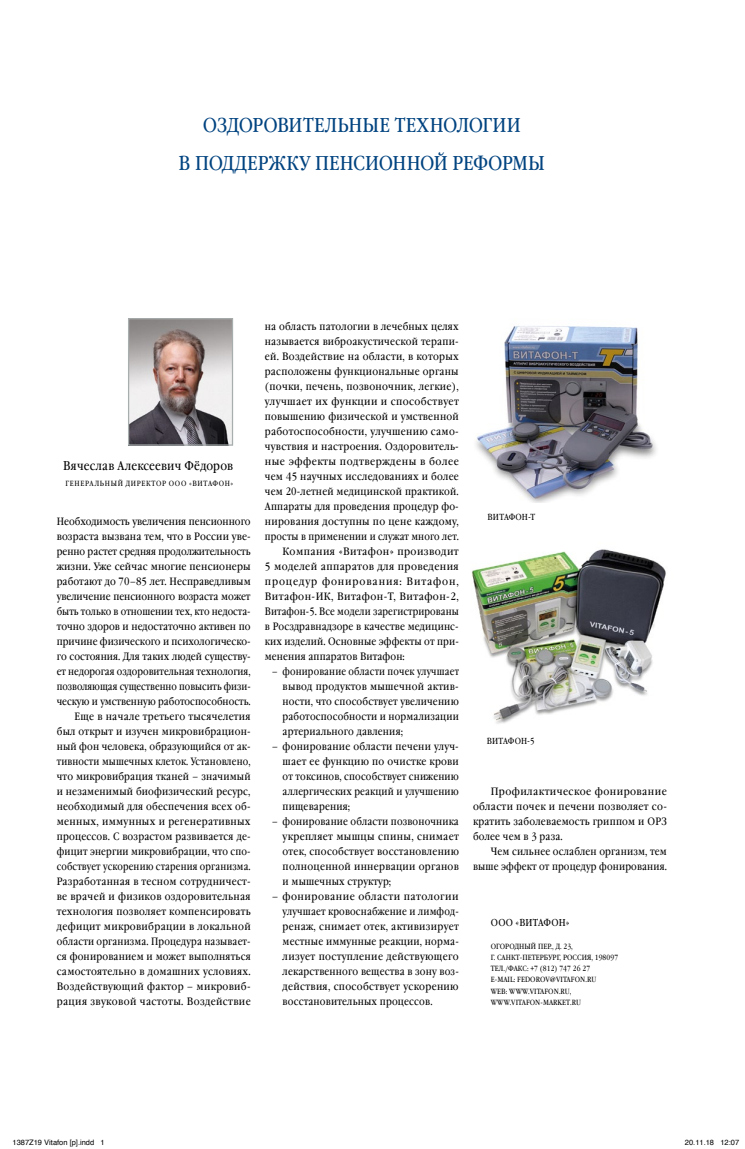
<style>
.page{position:relative;width:745px;height:1149px;background:#fff}
.page>*{position:absolute;margin:0;border:0;box-sizing:border-box;transform-origin:0 0}
.t1{font:20px "Garamond Narrow Book FS";letter-spacing:.12em;color:#004380}
.t2{font:12.5px "Garamond Narrow Book FS";letter-spacing:.01em;color:#000}
.t3{font:10.62px/15px "Garamond Narrow Book FS";letter-spacing:.015em;color:#000;text-align:right}
.t4{font:10.62px/15px "Garamond Narrow Book FS";letter-spacing:.015em;color:#000;text-align:justify;scale:1.05 1}
.t5{font:10.62px/15px "Garamond Narrow Book FS";letter-spacing:.015em;color:#000;text-align:justify;scale:.96 1}
.t6{font:10.62px "Garamond Narrow Book FS";letter-spacing:.035em;color:#000;scale:1.05 1}
.t7{font:10.62px "Garamond Narrow Book FS";letter-spacing:.035em;color:#000;scale:1.04 1}
.t8{font:10.62px "Garamond Narrow Book FS";letter-spacing:.04em;color:#000;scale:1.05 1}
.t9{font:10.62px "Garamond Narrow Book FS";letter-spacing:.075em;color:#000;scale:1.05 1}
.t10{font:10px "Garamond Narrow Book FS";color:#000}
.t11{font:8.75px "Garamond Book Narrow C";letter-spacing:.01em;color:#000}
.t12{font:7.5px "Garamond Narrow Book FS";letter-spacing:.075em;color:#000}
.t13{font:7.5px/11.2px "Garamond Narrow Book FS";letter-spacing:.01em;color:#000}
.t14{font:7.5px "Helvetica";color:#000}
.t15{font:7.5px "Garamond Narrow Book FS";letter-spacing:.115em;color:#000}
</style>
<div class="page">
<img style="left:471px;top:549px;width:195px;height:175px">
<img style="left:476px;top:326px;width:180px;height:176px">
<img style="left:130px;top:320px;width:101px;height:124px">
<div style="left:128px;top:318px;width:105px;height:128px;border:1px solid #a8adad"></div>
<h1 class="t1" style="left:203px;top:112px;width:27px">ОЗДОРОВИТЕ</h1>
<h1 class="t1" style="left:325px;top:112px;width:182px">ЛЬНЫЕ ТЕХНОЛОГИИ</h1>
<h1 class="t1" style="left:178px;top:150px;width:13px">ВПОДДЕР</h1>
<h1 class="t1" style="left:269px;top:150px;width:61px">ЖКУ ПЕНСИОННО</h1>
<h1 class="t1" style="left:433px;top:150px;width:113px">Й РЕФОРМЫ</h1>
<p class="t2" style="left:63px;top:458px;width:171px">ВЯЧЕСЛАВ АЛЕКСЕЕВИЧ ФЁДОРОВ</p>
<p class="t12" style="left:65px;top:479px;width:6px">ГЕНЕРА</p>
<p class="t12" style="left:95px;top:479px;width:38px">ЛЬНЫЙ ДИРЕКТОР</p>
<p class="t12" style="left:169px;top:479px;width:35px">ООО «ВИТА</p>
<p class="t12" style="left:212px;top:479px;width:22px">ФОН»</p>
<p class="t3" style="left:57px;top:514px;width:195px">НЕОБХОДИМОСТЬ УВЕЛИЧЕНИЯ ПЕНСИОННОГО ВОЗРАСТА ВЫЗВАНА ТЕМ, ЧТО В РОССИИ УВЕ-РЕННО РАСТЕТ СРЕДНЯЯ ПРОДОЛЖИТЕЛЬНОСТЬ ЖИЗНИ. УЖЕ СЕЙЧАС МНОГИЕ ПЕНСИОНЕРЫ РАБОТАЮТ ДО 70–85 ЛЕТ. НЕСПРАВЕДЛИВЫМ УВЕЛИЧЕНИЕ ПЕНСИОННОГО ВОЗРАСТА МОЖЕТ БЫТЬ ТОЛЬКО В ОТНОШЕНИИ ТЕХ, КТО НЕДОСТА-ТОЧНО ЗДОРОВ И НЕДОСТАТОЧНО АКТИВЕН ПО ПРИЧИНЕ ФИЗИЧЕСКОГО И ПСИХОЛОГИЧЕСКО-ГО СОСТОЯНИЯ. ДЛЯ ТАКИХ ЛЮДЕЙ СУЩЕСТВУ-ЕТ НЕДОРОГАЯ ОЗДОРОВИТЕЛЬНАЯ ТЕХНОЛОГИЯ, ПОЗВОЛЯЮЩАЯ СУЩЕСТВЕННО ПОВЫСИТЬ ФИЗИ-ЧЕСКУЮ И УМСТВЕННУЮ РАБОТОСПОСОБНОСТЬ.<br>ЕЩЕ В НАЧАЛЕ ТРЕТЬЕГО ТЫСЯЧЕЛЕТИЯ БЫЛ ОТКРЫТ И ИЗУЧЕН МИКРОВИБРАЦИОН-НЫЙ ФОН ЧЕЛОВЕКА, ОБРАЗУЮЩИЙСЯ ОТ АК-ТИВНОСТИ МЫШЕЧНЫХ КЛЕТОК. УСТАНОВЛЕНО, ЧТО МИКРОВИБРАЦИЯ ТКАНЕЙ – ЗНАЧИМЫЙ И НЕЗАМЕНИМЫЙ БИОФИЗИЧЕСКИЙ РЕСУРС, НЕОБХОДИМЫЙ ДЛЯ ОБЕСПЕЧЕНИЯ ВСЕХ ОБ-МЕННЫХ, ИММУННЫХ И РЕГЕНЕРАТИВНЫХ ПРОЦЕССОВ. С ВОЗРАСТОМ РАЗВИВАЕТСЯ ДЕ-ФИЦИТ ЭНЕРГИИ МИКРОВИБРАЦИИ, ЧТО СПО-СОБСТВУЕТ УСКОРЕНИЮ СТАРЕНИЯ ОРГАНИЗМА.<br>РАЗРАБОТАННАЯ В ТЕСНОМ СОТРУДНИЧЕСТ-ВЕ ВРАЧЕЙ И ФИЗИКОВ ОЗДОРОВИТЕЛЬНАЯ ТЕХНОЛОГИЯ ПОЗВОЛЯЕТ КОМПЕНСИРОВАТЬ ДЕФИЦИТ МИКРОВИБРАЦИИ В ЛОКАЛЬНОЙ ОБЛАСТИ ОРГАНИЗМА. ПРОЦЕДУРА НАЗЫВАЕТ-СЯ ФОНИРОВАНИЕМ И МОЖЕТ ВЫПОЛНЯТЬСЯ САМОСТОЯТЕЛЬНО В ДОМАШНИХ УСЛОВИЯХ.<br>ВОЗДЕЙСТВУЮЩИЙ ФАКТОР – МИКРОВИБ-РАЦИЯ ЗВУКОВОЙ ЧАСТОТЫ. ВОЗДЕЙСТВИЕ</p>
<p class="t3" style="left:265px;top:319px;width:195px">НА ОБЛАСТЬ ПАТОЛОГИИ В ЛЕЧЕБНЫХ ЦЕЛЯХ</p>
<p class="t3" style="left:265px;top:334px;width:195px">НАЗЫВАЕТСЯ ВИБРОАКУСТИЧЕСКОЙ ТЕРАПИ-</p>
<p class="t3" style="left:265px;top:349px;width:195px">ЕЙ. ВОЗДЕЙСТВИЕ НА ОБЛАСТИ, В КОТОРЫХ</p>
<p class="t3" style="left:265px;top:364px;width:195px">РАСПОЛОЖЕНЫ ФУНКЦИОНАЛЬНЫЕ ОРГАНЫ</p>
<p class="t3" style="left:265px;top:379px;width:195px">(ПОЧКИ, ПЕЧЕНЬ, ПОЗВОНОЧНИК, ЛЕГКИЕ),</p>
<p class="t7" style="left:265px;top:395px;width:188px">УЛУЧШАЕТ ИХ ФУНКЦИИ И СПОСОБСТВУЕТ</p>
<p class="t3" style="left:265px;top:409px;width:195px">ПОВЫШЕНИЮ ФИЗИЧЕСКОЙ И УМСТВЕННОЙ</p>
<p class="t3" style="left:265px;top:424px;width:195px">РАБОТОСПОСОБНОСТИ, УЛУЧШЕНИЮ САМО-</p>
<p class="t3" style="left:265px;top:439px;width:195px">ЧУВСТВИЯ И НАСТРОЕНИЯ. ОЗДОРОВИТЕЛЬ-</p>
<p class="t8" style="left:265px;top:455px;width:186px">НЫЕ ЭФФЕКТЫ ПОДТВЕРЖДЕНЫ В БОЛЕЕ</p>
<p class="t3" style="left:265px;top:469px;width:195px">ЧЕМ 45 НАУЧНЫХ ИССЛЕДОВАНИЯХ И БОЛЕЕ</p>
<p class="t3" style="left:265px;top:484px;width:195px">ЧЕМ 20-ЛЕТНЕЙ МЕДИЦИНСКОЙ ПРАКТИКОЙ.</p>
<p class="t3" style="left:265px;top:499px;width:195px">АППАРАТЫ ДЛЯ ПРОВЕДЕНИЯ ПРОЦЕДУР ФО-</p>
<p class="t3" style="left:265px;top:514px;width:195px">НИРОВАНИЯ ДОСТУПНЫ ПО ЦЕНЕ КАЖДОМУ,</p>
<p class="t5" style="left:265px;top:529px;width:203px">ПРОСТЫ В ПРИМЕНЕНИИ И СЛУЖАТ МНОГО ЛЕТ.</p>
<p class="t6" style="left:282px;top:545px;width:169px">КОМПАНИЯ «ВИТАФОН» ПРОИЗВОДИТ</p>
<p class="t4" style="left:265px;top:559px;width:186px">5 МОДЕЛЕЙ АППАРАТОВ ДЛЯ ПРОВЕДЕНИЯ</p>
<p class="t9" style="left:265px;top:575px;width:186px">ПРОЦЕДУР ФОНИРОВАНИЯ: ВИТАФОН,</p>
<p class="t6" style="left:265px;top:590px;width:186px">ВИТАФОН-ИК, ВИТАФОН-Т, ВИТАФОН-2,</p>
<p class="t5" style="left:265px;top:604px;width:203px">ВИТАФОН-5. ВСЕ МОДЕЛИ ЗАРЕГИСТРИРОВАНЫ</p>
<p class="t3" style="left:265px;top:619px;width:195px">В РОСЗДРАВНАДЗОРЕ В КАЧЕСТВЕ МЕДИЦИНС-</p>
<p class="t3" style="left:265px;top:634px;width:195px">КИХ ИЗДЕЛИЙ. ОСНОВНЫЕ ЭФФЕКТЫ ОТ ПРИ-</p>
<p class="t3" style="left:265px;top:649px;width:141px">МЕНЕНИЯ АППАРАТОВ ВИТАФОН:</p>
<p class="t5" style="left:282px;top:664px;width:185px;text-indent:-11px">– ФОНИРОВАНИЕ ОБЛАСТИ ПОЧЕК УЛУЧШАЕТ ВЫВОД ПРОДУКТОВ МЫШЕЧНОЙ АКТИВ-НОСТИ, ЧТО СПОСОБСТВУЕТ УВЕЛИЧЕНИЮ РАБОТОСПОСОБНОСТИ И НОРМАЛИЗАЦИИ АРТЕРИАЛЬНОГО ДАВЛЕНИЯ;</p>
<p class="t3" style="left:282px;top:739px;width:178px;text-align:justify;text-indent:-11px">– ФОНИРОВАНИЕ ОБЛАСТИ ПЕЧЕНИ УЛУЧ-ШАЕТ ЕЕ ФУНКЦИЮ ПО ОЧИСТКЕ КРОВИ ОТ ТОКСИНОВ, СПОСОБСТВУЕТ СНИЖЕНИЮ АЛЛЕРГИЧЕСКИХ РЕАКЦИЙ И УЛУЧШЕНИЮ ПИЩЕВАРЕНИЯ;</p>
<p class="t3" style="left:282px;top:814px;width:178px;text-align:justify;text-indent:-11px">– ФОНИРОВАНИЕ ОБЛАСТИ ПОЗВОНОЧНИКА УКРЕПЛЯЕТ МЫШЦЫ СПИНЫ, СНИМАЕТ ОТЕК, СПОСОБСТВУЕТ ВОССТАНОВЛЕНИЮ ПОЛНОЦЕННОЙ ИННЕРВАЦИИ ОРГАНОВ И МЫШЕЧНЫХ СТРУКТУР;</p>
<p class="t4" style="left:282px;top:889px;width:169px;text-indent:-11px">– ФОНИРОВАНИЕ ОБЛАСТИ ПАТОЛОГИИ УЛУЧШАЕТ КРОВОСНАБЖЕНИЕ И ЛИМФОД-РЕНАЖ, СНИМАЕТ ОТЕК, АКТИВИЗИРУЕТ МЕСТНЫЕ ИММУННЫЕ РЕАКЦИИ, НОРМА-ЛИЗУЕТ ПОСТУПЛЕНИЕ ДЕЙСТВУЮЩЕГО ЛЕКАРСТВЕННОГО ВЕЩЕСТВА В ЗОНУ ВОЗ-ДЕЙСТВИЯ, СПОСОБСТВУЕТ УСКОРЕНИЮ ВОССТАНОВИТЕЛЬНЫХ ПРОЦЕССОВ.</p>
<p class="t11" style="left:487px;top:512px;width:49px">Витафон-T</p>
<p class="t11" style="left:486px;top:736px;width:49px">Витафон-5</p>
<p class="t4" style="left:472px;top:784px;width:186px;text-indent:18px">ПРОФИЛАКТИЧЕСКОЕ ФОНИРОВАНИЕ ОБЛАСТИ ПОЧЕК И ПЕЧЕНИ ПОЗВОЛЯЕТ СО-КРАТИТЬ ЗАБОЛЕВАЕМОСТЬ ГРИППОМ И ОРЗ БОЛЕЕ ЧЕМ В 3 РАЗА.</p>
<p class="t3" style="left:472px;top:844px;width:195px">ЧЕМ СИЛЬНЕЕ ОСЛАБЛЕН ОРГАНИЗМ, ТЕМ<br>ВЫШЕ ЭФФЕКТ ОТ ПРОЦЕДУР ФОНИРОВАНИЯ.</p>
<p class="t10" style="left:490px;top:916px;width:80px">ООО «ВИТАФОН»</p>
<p class="t12" style="left:490px;top:941px;width:15px">ОГОРОДН</p>
<p class="t12" style="left:524px;top:941px;width:50px">ЫЙ ПЕР., Д. 23,</p>
<p class="t12" style="left:490px;top:952px;width:17px">Г. САНКТ</p>
<p class="t12" style="left:519px;top:952px;width:13px">-ПЕТЕР</p>
<p class="t12" style="left:543px;top:952px;width:29px">БУРГ, РОССИ</p>
<p class="t13" style="left:490px;top:951px;width:129px;text-indent:96px">Я, 198097<br>ТЕЛ./ФАКС: +7 (812) 747 26 27<br>E-MAIL: FEDOROV@VITAFON.RU<br>WEB: WWW</p>
<p class="t12" style="left:527px;top:986px;width:45px">.VITAFON.RU,</p>
<p class="t12" style="left:490px;top:997px;width:8px">WWW</p>
<p class="t15" style="left:509px;top:997px;width:73px">.VITAFON-MARKET.RU</p>
<p class="t14" style="left:12px;top:1137px;width:94px">1387Z19 Vitafon [p].indd 1</p>
<p class="t14" style="left:684px;top:1137px;width:56px">20.11.18 12:07</p>
</div>
